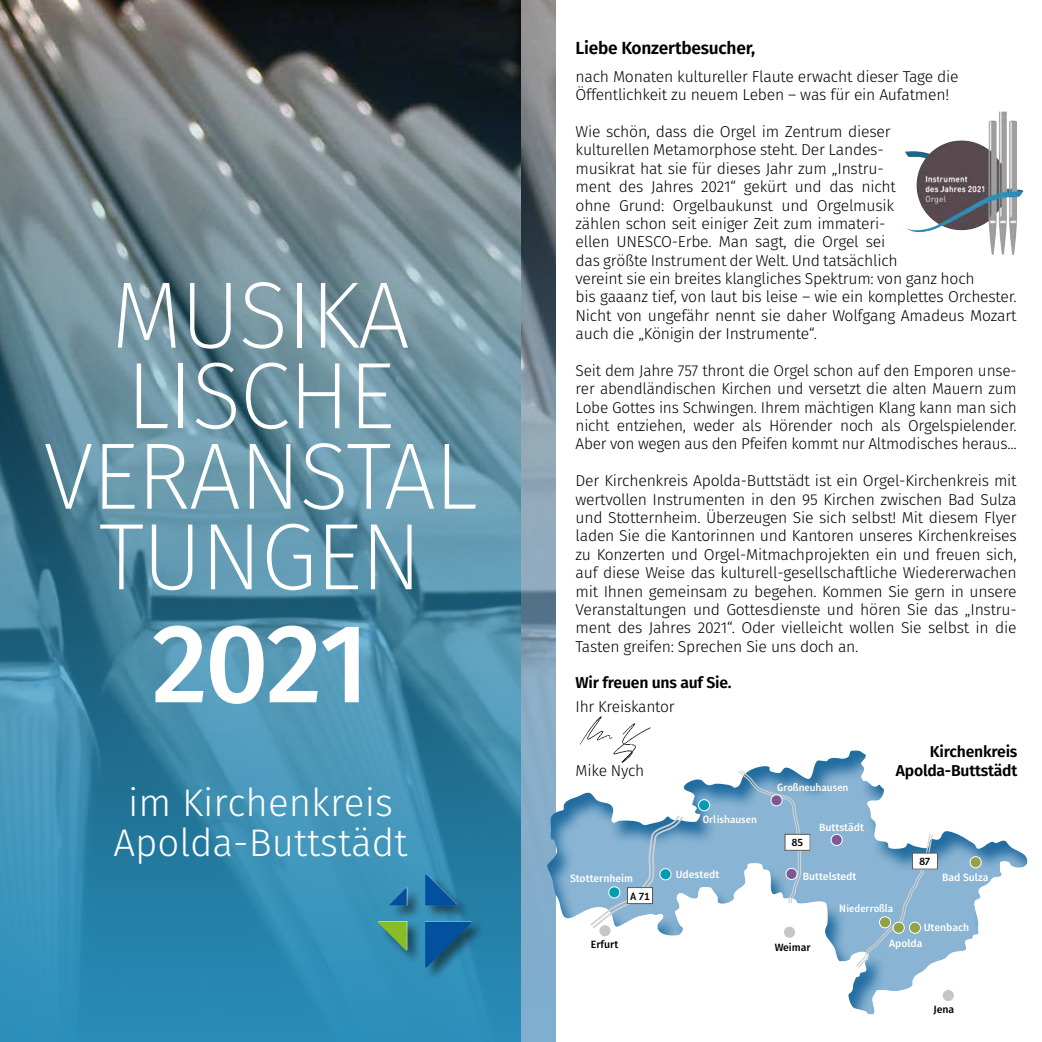
<style>
.page{position:relative;width:1042px;height:1042px;background:#fff}
.page>*{position:absolute;margin:0;border:0;box-sizing:border-box;transform-origin:0 0}
.t1{font:500 112px "Fira Sans";color:#fff}
.t2{font:200 94.5px/80.5px "Fira Sans";letter-spacing:-.02em;color:#fff;text-align:center}
.t3{font:300 38.5px/40.2px "Fira Sans";color:#fff;text-align:center}
.t4{font:600 17.5px "Fira Sans";letter-spacing:-.015em;color:#000}
.t5{font:300 15.75px/18.4px "Fira Sans";letter-spacing:-.015em;color:#000}
.t6{font:600 15.75px/18.4px "Fira Sans";letter-spacing:-.015em;color:#000;text-align:right}
.t7{font:500 10.5px "Fira Sans";letter-spacing:-.005em;color:#fff}
.t8{font:500 10.5px "Chino ITC Pro";letter-spacing:-.005em;color:#fff}
.t9{font:500 10.5px "Fira Sans";letter-spacing:-.005em;color:#000}
.t10{font:500 10.5px "Chino ITC Pro";color:#000}
</style>
<div class="page">
<img style="left:0;top:0;width:521px;height:1042px">
<img style="left:580px;top:716px;width:71px;height:34px">
<div style="left:521px;top:0;width:35px;height:1042px;background:#7faed0"></div>
<img style="left:521px;top:0;width:35px;height:806px">
<div style="left:377px;top:873px;width:109px;height:109px;background:#000;opacity:.5"></div>
<img style="left:378px;top:874px;width:79px;height:93px">
<img style="left:943px;top:120px;width:55px;height:40px">
<div style="left:547px;top:750px;width:481px;height:268px;background:#298fbb;opacity:.9"></div>
<svg style="left:588px;top:813px;width:96px;height:117px"></svg>
<svg style="left:737px;top:768px;width:65px;height:136px"></svg>
<svg style="left:855px;top:833px;width:78px;height:136px;background:#91b8d4"></svg>
<div style="left:912px;top:853px;width:25px;height:16px;background:#fff"></div>
<div style="left:912px;top:852px;width:26px;height:17px;border:1px solid #575756"></div>
<div style="left:785px;top:834px;width:25px;height:16px;background:#fff"></div>
<div style="left:784px;top:834px;width:26px;height:17px;border:1px solid #575756"></div>
<div style="left:627px;top:887px;width:25px;height:16px;background:#fff"></div>
<div style="left:627px;top:887px;width:26px;height:17px;border:1px solid #575756"></div>
<div style="left:771px;top:795px;width:11px;height:11px;background:#7d5897;border-radius:50%"></div>
<div style="left:770px;top:794px;width:12px;height:12px;border:1px solid #fff;border-radius:50%"></div>
<div style="left:698px;top:799px;width:11px;height:12px;background:#009cb4;border-radius:50%"></div>
<div style="left:698px;top:799px;width:12px;height:12px;border:1px solid #fff;border-radius:50%"></div>
<div style="left:831px;top:834px;width:11px;height:11px;background:#7d5897;border-radius:50%"></div>
<div style="left:830px;top:834px;width:12px;height:12px;border:1px solid #fff;border-radius:50%"></div>
<div style="left:786px;top:868px;width:11px;height:11px;background:#7d5897;border-radius:50%"></div>
<div style="left:785px;top:868px;width:12px;height:12px;border:1px solid #fff;border-radius:50%"></div>
<div style="left:599px;top:925px;width:11px;height:11px;background:#c6c6c6;border-radius:50%"></div>
<div style="left:609px;top:887px;width:11px;height:11px;background:#009cb4;border-radius:50%"></div>
<div style="left:608px;top:886px;width:12px;height:12px;border:1px solid #fff;border-radius:50%"></div>
<div style="left:660px;top:868px;width:11px;height:12px;background:#009cb4;border-radius:50%"></div>
<div style="left:659px;top:868px;width:12px;height:12px;border:1px solid #fff;border-radius:50%"></div>
<div style="left:784px;top:926px;width:11px;height:12px;background:#c6c6c6;border-radius:50%"></div>
<div style="left:943px;top:990px;width:11px;height:11px;background:#c6c6c6;border-radius:50%"></div>
<div style="left:879px;top:916px;width:11px;height:12px;background:#93a14a;border-radius:50%"></div>
<div style="left:879px;top:916px;width:12px;height:12px;border:1px solid #fff;border-radius:50%"></div>
<div style="left:893px;top:922px;width:11px;height:11px;background:#93a14a;border-radius:50%"></div>
<div style="left:892px;top:921px;width:12px;height:13px;border:1px solid #fff;border-radius:50%"></div>
<div style="left:909px;top:922px;width:11px;height:11px;background:#93a14a;border-radius:50%"></div>
<div style="left:909px;top:921px;width:12px;height:13px;border:1px solid #fff;border-radius:50%"></div>
<div style="left:970px;top:856px;width:11px;height:12px;background:#93a14a;border-radius:50%"></div>
<div style="left:969px;top:856px;width:12px;height:12px;border:1px solid #fff;border-radius:50%"></div>
<h2 class="t2" style="left:43px;top:274px;width:436px">MUSIKA<br>LISCHE<br>VERANSTAL<br>TUNGEN</h2>
<h1 class="t1" style="left:152px;top:573px;width:219px">2021</h1>
<h3 class="t3" style="left:113px;top:782px;width:296px">im Kirchenkreis<br>Apolda-Buttstädt</h3>
<p class="t4" style="left:575px;top:33px;width:181px">Liebe Konzertbesucher,</p>
<p class="t5" style="left:575px;top:67px;width:384px">nach Monaten kultureller Flaute erwacht dieser Tage die<br>Öffentlichkeit zu neuem Leben – was für ein Aufatmen!</p>
<p class="t5" style="left:575px;top:122px;width:443px">Wie schön, dass die Orgel im Zentrum dieser<br>kulturellen Metamorphose steht. Der Landes-<br>musikrat hat sie für dieses Jahr zum „Instru-<br>ment des Jahres 2021“ gekürt und das nicht<br>ohne Grund: Orgelbaukunst und Orgelmusik<br>zählen schon seit einiger Zeit zum immateri-<br>ellen UNESCO-Erbe. Man sagt, die Orgel sei<br>das größte Instrument der Welt. Und tatsächlich<br>vereint sie ein breites klangliches Spektrum: von ganz hoch<br>bis gaaanz tief, von laut bis leise – wie ein komplettes Orchester.<br>Nicht von ungefähr nennt sie daher Wolfgang Amadeus Mozart auch die „Königin der Instrumente“.</p>
<p class="t5" style="left:575px;top:361px;width:443px;text-align:justify">Seit dem Jahre 757 thront die Orgel schon auf den Emporen unse&shy;rer abendländischen Kirchen und versetzt die alten Mauern zum Lobe Gottes ins Schwingen. Ihrem mächtigen Klang kann man sich nicht entziehen, weder als Hörender noch als Orgelspielender.<br>Aber von wegen aus den Pfeifen kommt nur Altmodisches heraus...</p>
<p class="t5" style="left:575px;top:471px;width:443px;text-align:justify">Der Kirchenkreis Apolda-Buttstädt ist ein Orgel-Kirchenkreis mit wertvollen Instrumenten in den 95 Kirchen zwischen Bad Sulza und Stotternheim. Überzeugen Sie sich selbst! Mit diesem Flyer laden Sie die Kantorinnen und Kantoren unseres Kirchenkreises zu Konzerten und Orgel-Mitmachprojekten ein und freuen sich, auf diese Weise das kulturell-gesellschaftliche Wiedererwachen mit Ihnen gemeinsam zu begehen. Kommen Sie gern in unsere Veranstaltungen und Gottesdienste und hören Sie das „Instru&shy;ment des Jahres 2021“. Oder vielleicht wollen Sie selbst in die Tasten greifen: Sprechen Sie uns doch an.</p>
<p class="t6" style="left:575px;top:673px;width:158px">Wir freuen uns auf Sie.</p>
<p class="t5" style="left:575px;top:697px;width:101px">Ihr Kreiskantor</p>
<p class="t5" style="left:575px;top:761px;width:70px">Mike Nych</p>
<p class="t8" style="left:703px;top:813px;width:56px">Orlishausen</p>
<p class="t8" style="left:777px;top:781px;width:73px">Großneuhausen</p>
<p class="t10" style="left:792px;top:836px;width:13px">85</p>
<p class="t7" style="left:819px;top:819px;width:47px">Buttstädt</p>
<p class="t7" style="left:570px;top:869px;width:65px">Stotternheim</p>
<p class="t7" style="left:676px;top:866px;width:45px">Udestedt</p>
<p class="t7" style="left:803px;top:868px;width:55px">Buttelstedt</p>
<p class="t10" style="left:630px;top:889px;width:21px">A 71</p>
<p class="t6" style="left:896px;top:741px;width:123px">Kirchenkreis<br>Apolda-Buttstädt</p>
<p class="t10" style="left:919px;top:855px;width:13px">87</p>
<p class="t7" style="left:942px;top:868px;width:48px">Bad Sulza</p>
<p class="t9" style="left:591px;top:936px;width:29px">Erfurt</p>
<p class="t9" style="left:774px;top:939px;width:37px">Weimar</p>
<p class="t8" style="left:839px;top:902px;width:56px">Niederroßla</p>
<p class="t7" style="left:923px;top:919px;width:47px">Utenbach</p>
<p class="t7" style="left:889px;top:934px;width:35px">Apolda</p>
<p class="t9" style="left:933px;top:1000px;width:22px">Jena</p>
</div>
